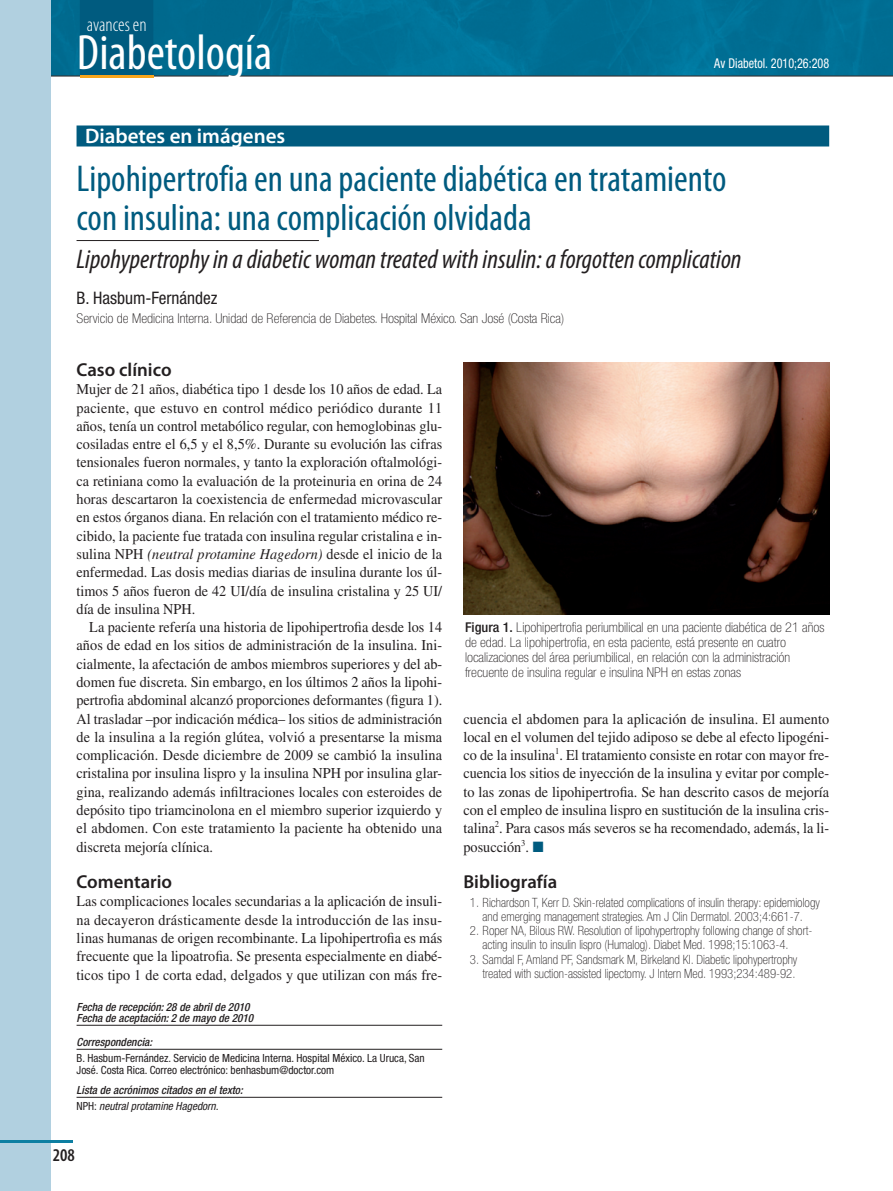
<style>
.page{position:relative;width:893px;height:1191px;background:#fff}
.page>*{position:absolute;margin:0;border:0;box-sizing:border-box;transform-origin:0 0}
.t1{font:condensed 49.95px "Myriad Pro";color:#fff}
.t2{font:condensed 37.5px/39px "Myriad Pro";color:#005b7f}
.t3{font:italic condensed 27px "Myriad Pro";color:#231f20}
.t4{font:600 21px "Myriad Pro";color:#fff}
.t5{font:300 condensed 19.5px "Myriad Pro";color:#fff}
.t6{font:600 18.75px "Myriad Pro";color:#231f20}
.t7{font:600 condensed 18px "Myriad Pro";color:#231f20}
.t8{font:condensed 17.25px "Helvetica Neue LT Std";color:#231f20}
.t9{font:15px/18.3px "Times LT Std";color:#231f20;text-align:justify;scale:.95 1}
.t10{font:100 condensed 13.5px/15px "Helvetica Neue LT Std";color:#231f20;scale:1.05 1}
.t11{font:condensed 13.5px "Helvetica Neue LT Std";color:#fff;scale:.9 1}
.t12{font:100 condensed 12.75px/14.2px "Helvetica Neue LT Std";color:#231f20;text-align:center}
.t13{font:italic 500 condensed 11.25px/11.2px "Helvetica Neue LT Std";color:#231f20}
.t14{font:condensed 11.25px/12px "Helvetica Neue LT Std";color:#231f20}
.s1{font-style:italic}
.s2{font-weight:400;font-style:normal}
.s3{font-weight:400}
.s4{font-weight:500}
.s5{color:#005b7f}
</style>
<div class="page">
<img style="left:51px;top:0;width:842px;height:76px">
<hr style="left:0;top:76px;width:893px;height:1px;background:#231f20">
<div style="left:80px;top:0;width:73px;height:76px;background:#005b7f"></div>
<hr style="left:80px;top:76px;width:73px;height:2px;background:#f9a51b">
<div style="left:0;top:0;width:51px;height:1190px;background:#b1d0e0"></div>
<hr style="left:0;top:1140px;width:72px;height:2px;background:#0d7fa2">
<hr style="left:77px;top:1025px;width:365px;height:1px;background:#231f20">
<hr style="left:77px;top:1049px;width:365px;height:1px;background:#231f20">
<hr style="left:77px;top:1097px;width:365px;height:1px;background:#231f20">
<div style="left:77px;top:125px;width:752px;height:21px;background:#005b7f"></div>
<hr style="left:77px;top:240px;width:242px;height:1px;background:#231f20">
<img style="left:463px;top:362px;width:366px;height:252px">
<h3 class="t5" style="left:87px;top:17px;width:61px">avances en</h3>
<h1 class="t1" style="left:77px;top:33px;width:197px">Diabetología</h1>
<p class="t11" style="left:714px;top:59px;width:129px">Av Diabetol. 2010;26:208</p>
<h3 class="t4" style="left:85px;top:128px;width:202px">Diabetes en imágenes</h3>
<h2 class="t2" style="left:77px;top:163px;width:651px">Lipohipertrofia en una paciente diabética en tratamiento con insulina: una complicación olvidada</h2>
<h3 class="t3" style="left:77px;top:249px;width:667px">Lipohypertrophy in a diabetic woman treated with insulin: a forgotten complication</h3>
<p class="t8" style="left:77px;top:292px;width:143px">B. Hasbum-Fernández</p>
<p class="t10" style="left:77px;top:313px;width:466px">Servicio de Medicina Interna. Unidad de Referencia de Diabetes. Hospital México. San José (Costa Rica)</p>
<p class="t6" style="left:77px;top:363px;width:97px">Caso clínico</p>
<p class="t9" style="left:77px;top:382px;width:386px">Mujer de 21 años, diabética tipo 1 desde los 10 años de edad. La paciente, que estuvo en control médico periódico durante 11 años, tenía un control metabólico regular, con hemoglobinas glu&shy;cosiladas entre el 6,5 y el 8,5%. Durante su evolución las cifras tensionales fueron normales, y tanto la exploración oftalmológi&shy;ca retiniana como la evaluación de la proteinuria en orina de 24 horas descartaron la coexistencia de enfermedad microvascular en estos órganos diana. En relación con el tratamiento médico re&shy;cibido, la paciente fue tratada con insulina regular cristalina e in&shy;sulina NPH <span class="s1">(neutral protamine Hagedorn)</span> desde el inicio de la enfermedad. Las dosis medias diarias de insulina durante los úl&shy;timos 5 años fueron de 42 UI/día de insulina cristalina y 25 UI/ día de insulina NPH.</p>
<p class="t9" style="left:77px;top:619px;width:386px;text-indent:13px">La paciente refería una historia de lipohipertrofia desde los 14 años de edad en los sitios de administración de la insulina. Ini&shy;cialmente, la afectación de ambos miembros superiores y del ab&shy;domen fue discreta. Sin embargo, en los últimos 2 años la lipohi&shy;pertrofia abdominal alcanzó proporciones deformantes (figura 1).<br>Al trasladar –por indicación médica– los sitios de administración de la insulina a la región glútea, volvió a presentarse la misma complicación. Desde diciembre de 2009 se cambió la insulina cristalina por insulina lispro y la insulina NPH por insulina glar&shy;gina, realizando además infiltraciones locales con esteroides de depósito tipo triamcinolona en el miembro superior izquierdo y el abdomen. Con este tratamiento la paciente ha obtenido una discreta mejoría clínica.</p>
<p class="t6" style="left:77px;top:874px;width:97px">Comentario</p>
<p class="t9" style="left:77px;top:893px;width:386px">Las complicaciones locales secundarias a la aplicación de insuli&shy;na decayeron drásticamente desde la introducción de las insu&shy;linas humanas de origen recombinante. La lipohipertrofia es más frecuente que la lipoatrofia. Se presenta especialmente en diabé&shy;ticos tipo 1 de corta edad, delgados y que utilizan con más fre-</p>
<p class="t13" style="left:77px;top:1002px;width:178px">Fecha de recepción: 28 de abril de 2010<br>Fecha de aceptación: 2 de mayo de 2010</p>
<p class="t13" style="left:77px;top:1037px;width:77px">Correspondencia:</p>
<p class="t14" style="left:77px;top:1053px;width:350px">B. Hasbum-Fernández. Servicio de Medicina Interna. Hospital México. La Uruca, San<br>José. Costa Rica. Correo electrónico: benhasbum@doctor.com</p>
<p class="t13" style="left:77px;top:1083px;width:168px;line-height:16.2px">Lista de acrónimos citados en el texto:<br><span class="s2">NPH:</span> <span class="s3">neutral protamine Hagedorn.</span></p>
<p class="t7" style="left:53px;top:1148px;width:24px">208</p>
<p class="t10" style="left:465px;top:621px;width:344px"><span class="s4">Figura 1.</span> Lipohipertrofia periumbilical en una paciente diabética de 21 años de edad. La lipohipertrofia, en esta paciente, está presente en cuatro localizaciones del área periumbilical, en relación con la administración frecuente de insulina regular e insulina NPH en estas zonas</p>
<p class="t9" style="left:463px;top:711px;width:386px">cuencia el abdomen para la aplicación de insulina. El aumento local en el volumen del tejido adiposo se debe al efecto lipogéni&shy;co de la insulina<sup>1</sup>. El tratamiento consiste en rotar con mayor fre&shy;cuencia los sitios de inyección de la insulina y evitar por comple&shy;to las zonas de lipohipertrofia. Se han descrito casos de mejoría con el empleo de insulina lispro en sustitución de la insulina cris&shy;talina<sup>2</sup>. Para casos más severos se ha recomendado, además, la li&shy;posucción<sup>3</sup>. <span class="s5">■</span></p>
<p class="t6" style="left:463px;top:874px;width:95px">Bibliografía</p>
<p class="t12" style="left:470px;top:896px;width:352px">1. Richardson T, Kerr D. Skin-related complications of insulin therapy: epidemiology and emerging management strategies. Am J Clin Dermatol. 2003;4:661-7.</p>
<p class="t12" style="left:483px;top:925px;width:331px;text-align:left;text-indent:-13px">2. Roper NA, Bilous RW. Resolution of lipohypertrophy following change of short&shy;acting insulin to insulin lispro (Humalog). Diabet Med. 1998;15:1063-4.</p>
<p class="t12" style="left:470px;top:953px;width:329px;text-align:right">3. Samdal F, Amland PF, Sandsmark M, Birkeland KI. Diabetic lipohypertrophy treated with suction-assisted lipectomy. J Intern Med. 1993;234:489-92.</p>
</div>
